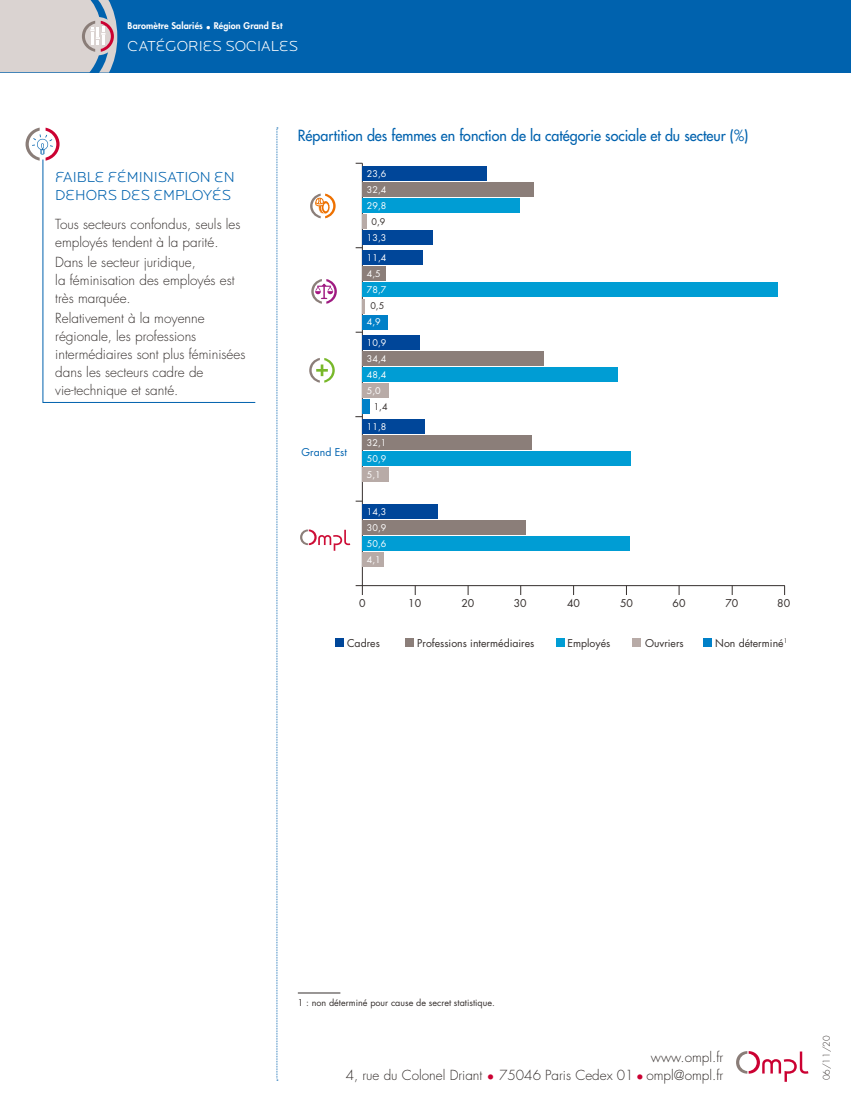
<style>
.page{position:relative;width:851px;height:1106px;background:#fff}
.page>*{position:absolute;margin:0;border:0;box-sizing:border-box;transform-origin:0 0}
.BAROMETRE_ss-titre{font:500 15px "Futura Std";color:#0062ae;scale:.95 1}
.HORS_TEXTE_titre{font:300 15px/18px "Locator Display";color:#0062ae}
.t1{font:300 15px "Locator Display";color:#fff}
.HORS_TEXTE_texte{font:300 13.5px/18px "Futura Std";color:#352f2d}
.t2{font:10.5px "Futura Std";color:#352f2d}
.t3{font:10.5px "Futura Std";color:#0063b0}
.t4{font:9px "Futura Std";color:#fff}
.non_determine{font:9px "Futura Std";color:#352f2d}
.t5{font:800 9px "Futura Std";letter-spacing:.01em;color:#fff}
.t6{font:300 9px "Futura Std";color:#352f2d}
.s1{color:#cb0132}
</style>
<div class="page">
<div style="left:0;top:0;width:850px;height:72px;background:#0062ae"></div>
<svg style="left:0;top:0;width:117px;height:73px"></svg>
<svg style="left:276px;top:128px;width:2px;height:952px"></svg>
<svg style="left:736px;top:1051px;width:72px;height:30px"></svg>
<hr style="left:298px;top:992px;width:42px;height:1px;background:#352f2d">
<hr style="left:362px;top:585px;width:422px;height:1px;background:#352f2d">
<hr style="left:362px;top:163px;width:1px;height:422px;background:#352f2d">
<svg style="left:355px;top:585px;width:8px;height:10px"></svg>
<div style="left:362px;top:166px;width:125px;height:15px;background:#004699"></div>
<div style="left:362px;top:251px;width:60px;height:14px;background:#004699"></div>
<div style="left:362px;top:335px;width:58px;height:14px;background:#004699"></div>
<div style="left:362px;top:419px;width:62px;height:15px;background:#004699"></div>
<div style="left:362px;top:504px;width:76px;height:14px;background:#004699"></div>
<div style="left:362px;top:182px;width:171px;height:15px;background:#8b7e79"></div>
<div style="left:362px;top:267px;width:24px;height:14px;background:#8b7e79"></div>
<div style="left:362px;top:351px;width:182px;height:14px;background:#8b7e79"></div>
<div style="left:362px;top:435px;width:170px;height:15px;background:#8b7e79"></div>
<div style="left:362px;top:520px;width:163px;height:14px;background:#8b7e79"></div>
<div style="left:362px;top:198px;width:157px;height:15px;background:#009dd4"></div>
<div style="left:362px;top:283px;width:415px;height:14px;background:#009dd4"></div>
<div style="left:362px;top:367px;width:256px;height:15px;background:#009dd4"></div>
<div style="left:362px;top:452px;width:269px;height:14px;background:#009dd4"></div>
<div style="left:362px;top:536px;width:267px;height:14px;background:#009dd4"></div>
<div style="left:362px;top:214px;width:5px;height:15px;background:#b8aba7"></div>
<hr style="left:362px;top:299px;width:3px;height:14px;background:#b8aba7">
<div style="left:362px;top:383px;width:26px;height:15px;background:#b8aba7"></div>
<div style="left:362px;top:468px;width:27px;height:14px;background:#b8aba7"></div>
<div style="left:362px;top:552px;width:22px;height:14px;background:#b8aba7"></div>
<div style="left:362px;top:230px;width:70px;height:15px;background:#004699"></div>
<div style="left:362px;top:315px;width:26px;height:14px;background:#0080c8"></div>
<div style="left:362px;top:399px;width:8px;height:15px;background:#0080c8"></div>
<div style="left:335px;top:638px;width:9px;height:9px;background:#004699"></div>
<div style="left:405px;top:638px;width:9px;height:9px;background:#8b7e79"></div>
<div style="left:632px;top:638px;width:9px;height:8px;background:#b8aba7"></div>
<div style="left:555px;top:638px;width:9px;height:9px;background:#009dd4"></div>
<div style="left:702px;top:638px;width:9px;height:9px;background:#0080c8"></div>
<svg style="left:310px;top:193px;width:25px;height:25px"></svg>
<svg style="left:311px;top:279px;width:26px;height:25px"></svg>
<svg style="left:309px;top:358px;width:26px;height:25px"></svg>
<svg style="left:300px;top:529px;width:50px;height:22px"></svg>
<svg style="left:26px;top:128px;width:34px;height:33px"></svg>
<svg style="left:42px;top:159px;width:214px;height:244px"></svg>
<p class="t5" style="left:128px;top:20px;width:156px">Baromètre Salariés • Région Grand Est</p>
<p class="t1" style="left:128px;top:37px;width:172px">CATÉGORIES SOCIALES</p>
<p class="HORS_TEXTE_titre" style="left:55px;top:168px;width:181px">FAIBLE FÉMINISATION EN<br>DEHORS DES EMPLOYÉS</p>
<p class="HORS_TEXTE_texte" style="left:55px;top:215px;width:187px">Tous secteurs confondus, seuls les employés tendent à la parité.</p>
<p class="HORS_TEXTE_texte" style="left:55px;top:253px;width:181px">Dans le secteur juridique,<br>la féminisation des employés est très marquée.</p>
<p class="HORS_TEXTE_texte" style="left:55px;top:309px;width:192px">Relativement à la moyenne régionale, les professions intermédiaires sont plus féminisées dans les secteurs cadre de vie-technique et santé.</p>
<p class="BAROMETRE_ss-titre" style="left:298px;top:127px;width:475px">Répartition des femmes en fonction de la catégorie sociale et du secteur (%)</p>
<p class="t4" style="left:367px;top:168px;width:21px">23,6</p>
<p class="t4" style="left:367px;top:184px;width:21px">32,4</p>
<p class="t4" style="left:367px;top:200px;width:21px">29,8</p>
<p class="non_determine" style="left:371px;top:216px;width:15px">0,9</p>
<p class="t4" style="left:367px;top:232px;width:21px">13,3</p>
<p class="t4" style="left:367px;top:252px;width:21px">11,4</p>
<p class="t4" style="left:367px;top:268px;width:15px">4,5</p>
<p class="t4" style="left:367px;top:284px;width:21px">78,7</p>
<p class="non_determine" style="left:370px;top:300px;width:15px">0,5</p>
<p class="t4" style="left:367px;top:316px;width:15px">4,9</p>
<p class="t4" style="left:367px;top:336px;width:21px">10,9</p>
<p class="t4" style="left:367px;top:352px;width:21px">34,4</p>
<p class="t4" style="left:367px;top:368px;width:21px">48,4</p>
<p class="t4" style="left:367px;top:385px;width:15px">5,0</p>
<p class="non_determine" style="left:373px;top:401px;width:15px">1,4</p>
<p class="t3" style="left:301px;top:445px;width:47px">Grand Est</p>
<p class="t4" style="left:367px;top:421px;width:21px">11,8</p>
<p class="t4" style="left:367px;top:437px;width:21px">32,1</p>
<p class="t4" style="left:367px;top:453px;width:21px">50,9</p>
<p class="t4" style="left:367px;top:469px;width:15px">5,1</p>
<p class="t4" style="left:367px;top:505px;width:21px">14,3</p>
<p class="t4" style="left:367px;top:521px;width:21px">30,9</p>
<p class="t4" style="left:367px;top:537px;width:21px">50,6</p>
<p class="t4" style="left:367px;top:553px;width:15px">4,1</p>
<p class="t2" style="left:359px;top:596px;width:8px">0</p>
<p class="t2" style="left:408px;top:596px;width:14px">10</p>
<p class="t2" style="left:461px;top:596px;width:14px">20</p>
<p class="t2" style="left:513px;top:596px;width:14px">30</p>
<p class="t2" style="left:567px;top:596px;width:14px">40</p>
<p class="t2" style="left:620px;top:596px;width:14px">50</p>
<p class="t2" style="left:672px;top:596px;width:14px">60</p>
<p class="t2" style="left:725px;top:596px;width:14px">70</p>
<p class="t2" style="left:777px;top:596px;width:14px">80</p>
<p class="t2" style="left:347px;top:636px;width:34px">Cadres</p>
<p class="t2" style="left:417px;top:636px;width:119px">Professions intermédiaires</p>
<p class="t2" style="left:567px;top:636px;width:44px">Employés</p>
<p class="t2" style="left:645px;top:636px;width:40px">Ouvriers</p>
<p class="t2" style="left:715px;top:636px;width:74px">Non déterminé<sup>1</sup></p>
<p class="non_determine" style="left:298px;top:996px;width:198px">1 : non déterminé pour cause de secret statistique.</p>
<p class="HORS_TEXTE_texte" style="left:650px;top:1048px;width:74px">www.ompl.fr</p>
<p class="HORS_TEXTE_texte" style="left:346px;top:1066px;width:379px">4, rue du Colonel Driant <span class="s1">•</span> 75046 Paris Cedex 01 <span class="s1">•</span> ompl@ompl.fr</p>
<p class="t6" style="left:820px;top:1080px;width:46px;rotate:-90deg">06/11/20</p>
</div>
